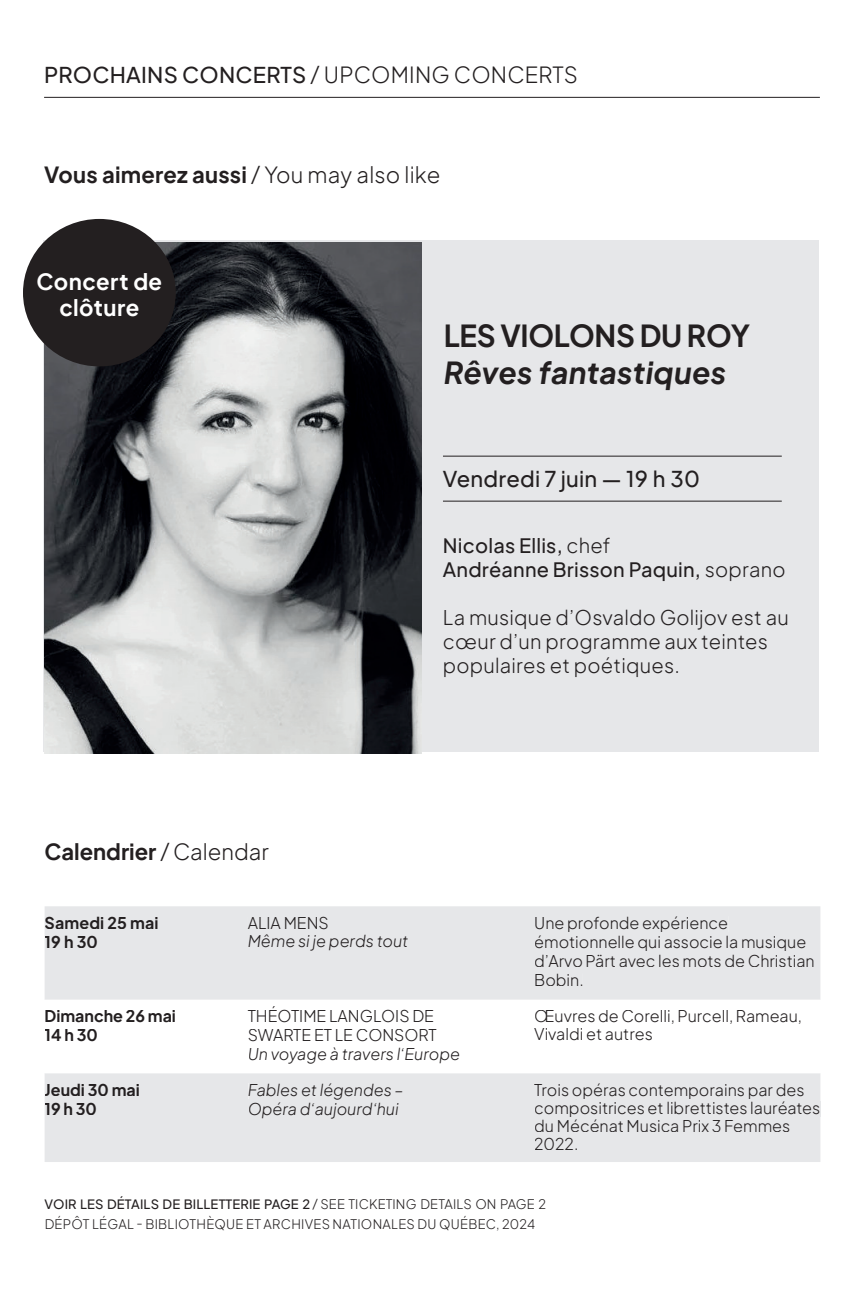
<style>
.page{position:relative;width:864px;height:1296px;background:#fff}
.page>*{position:absolute;margin:0;border:0;box-sizing:border-box;transform-origin:0 0}
.t1{font:italic 700 30px "Plus Jakarta Sans";letter-spacing:.01em;color:#231f20}
.t2{font:700 30px "Plus Jakarta Sans";letter-spacing:-.01em;color:#231f20}
.t3{font:700 22.2px/26.6px "Plus Jakarta Sans";letter-spacing:.02em;color:#fff;text-align:center}
.t4{font:500 22px "Plus Jakarta Sans";letter-spacing:.01em;color:#231f20}
.t5{font:700 22px "Plus Jakarta Sans";letter-spacing:.01em;color:#231f20}
.t6{font:300 20px/24px "Plus Jakarta Sans";letter-spacing:.01em;color:#231f20}
.t7{font:500 20px/24px "Plus Jakarta Sans";letter-spacing:.01em;color:#231f20}
.t8{font:300 16px/19px "Plus Jakarta Sans";color:#231f20}
.t9{font:italic 300 16px/19px "Plus Jakarta Sans";color:#231f20}
.t10{font:700 16px/19px "Plus Jakarta Sans";color:#231f20}
.t11{font:300 13px/20px "Plus Jakarta Sans";letter-spacing:.02em;color:#231f20}
.s1{font-weight:300}
.s2{font-weight:500}
</style>
<div class="page">
<div style="left:43px;top:240px;width:776px;height:512px;background:#e6e7e9"></div>
<img style="left:45px;top:242px;width:376px;height:511px">
<hr style="left:443px;top:456px;width:339px;height:1px;background:#231f20">
<hr style="left:443px;top:501px;width:339px;height:1px;background:#231f20">
<div style="left:45px;top:906px;width:775px;height:256px;background:#e6e7e9"></div>
<svg style="left:45px;top:1000px;width:775px;height:73px"></svg>
<div style="left:45px;top:917px;width:114px;height:12px;background:#e6e7e9"></div>
<div style="left:45px;top:936px;width:52px;height:12px;background:#e6e7e9"></div>
<div style="left:248px;top:917px;width:80px;height:12px;background:#e6e7e9"></div>
<div style="left:249px;top:934px;width:159px;height:16px;background:#e6e7e9"></div>
<div style="left:536px;top:916px;width:192px;height:16px;background:#e6e7e9"></div>
<div style="left:535px;top:935px;width:271px;height:16px;background:#e6e7e9"></div>
<div style="left:535px;top:954px;width:280px;height:13px;background:#e6e7e9"></div>
<div style="left:536px;top:974px;width:46px;height:12px;background:#e6e7e9"></div>
<div style="left:46px;top:1010px;width:129px;height:12px;background:#fff"></div>
<div style="left:45px;top:1029px;width:52px;height:12px;background:#fff"></div>
<div style="left:248px;top:1006px;width:186px;height:16px;background:#fff"></div>
<div style="left:249px;top:1029px;width:187px;height:12px;background:#fff"></div>
<div style="left:249px;top:1048px;width:210px;height:16px;background:#fff"></div>
<div style="left:535px;top:1010px;width:267px;height:14px;background:#fff"></div>
<div style="left:535px;top:1028px;width:117px;height:12px;background:#fff"></div>
<div style="left:45px;top:1083px;width:94px;height:13px;background:#e6e7e9"></div>
<div style="left:45px;top:1102px;width:51px;height:13px;background:#e6e7e9"></div>
<div style="left:249px;top:1083px;width:155px;height:16px;background:#e6e7e9"></div>
<div style="left:249px;top:1102px;width:150px;height:16px;background:#e6e7e9"></div>
<div style="left:535px;top:1083px;width:270px;height:16px;background:#e6e7e9"></div>
<div style="left:535px;top:1101px;width:285px;height:16px;background:#e6e7e9"></div>
<div style="left:535px;top:1119px;width:255px;height:13px;background:#e6e7e9"></div>
<div style="left:535px;top:1137px;width:42px;height:13px;background:#e6e7e9"></div>
<hr style="left:44px;top:97px;width:776px;height:1px;background:#231f20">
<div style="left:23px;top:219px;width:153px;height:147px;background:#231f20;border-radius:50%"></div>
<h3 class="t4" style="left:44px;top:57px;width:535px">PROCHAINS CONCERTS <span class="s1">/ UPCOMING CONCERTS</span></h3>
<h3 class="t5" style="left:44px;top:157px;width:398px">Vous aimerez aussi <span class="s1">/ You may also like</span></h3>
<h2 class="t3" style="left:37px;top:267px;width:127px">Concert de clôture</h2>
<h1 class="t2" style="left:444px;top:311px;width:308px">LES VIOLONS DU ROY</h1>
<h1 class="t1" style="left:444px;top:348px;width:284px">Rêves fantastiques</h1>
<h3 class="t4" style="left:443px;top:461px;width:259px">Vendredi 7 juin — 19 h 30</h3>
<p class="t7" style="left:443px;top:533px;width:344px">Nicolas Ellis, <span class="s1">chef<br></span>Andréanne Brisson Paquin, <span class="s1">soprano</span></p>
<p class="t6" style="left:443px;top:605px;width:347px">La musique d’Osvaldo Golijov est au cœur d’un programme aux teintes populaires et poétiques.</p>
<h3 class="t5" style="left:45px;top:833px;width:226px">Calendrier <span class="s1">/ Calendar</span></h3>
<p class="t10" style="left:45px;top:913px;width:116px">Samedi 25 mai<br>19 h 30</p>
<p class="t8" style="left:248px;top:912px;width:83px">ALIA MENS</p>
<p class="t9" style="left:248px;top:930px;width:162px">Même si je perds tout</p>
<p class="t8" style="left:534px;top:912px;width:282px">Une profonde expérience émotionnelle qui associe la musique d’Arvo Pärt avec les mots de Christian<br>Bobin.</p>
<p class="t10" style="left:45px;top:1006px;width:133px">Dimanche 26 mai<br>14 h 30</p>
<p class="t8" style="left:248px;top:1006px;width:191px">THÉOTIME LANGLOIS DE<br>SWARTE ET LE CONSORT</p>
<p class="t9" style="left:248px;top:1044px;width:214px">Un voyage à travers l’Europe</p>
<p class="t8" style="left:534px;top:1006px;width:269px;line-height:18px">Œuvres de Corelli, Purcell, Rameau,<br>Vivaldi et autres</p>
<p class="t10" style="left:45px;top:1079px;width:97px">Jeudi 30 mai<br>19 h 30</p>
<p class="t9" style="left:248px;top:1079px;width:157px">Fables et légendes –<br>Opéra d’aujourd’hui</p>
<p class="t8" style="left:534px;top:1080px;width:288px;line-height:18px">Trois opéras contemporains par des compositrices et librettistes lauréates du Mécénat Musica Prix 3 Femmes<br>2022.</p>
<p class="t11" style="left:45px;top:1193px;width:503px"><span class="s2">VOIR LES DÉTAILS DE BILLETTERIE PAGE 2</span> / SEE TICKETING DETAILS ON PAGE 2<br>DÉPÔT LÉGAL - BIBLIOTHÈQUE ET ARCHIVES NATIONALES DU QUÉBEC, 2024</p>
</div>
